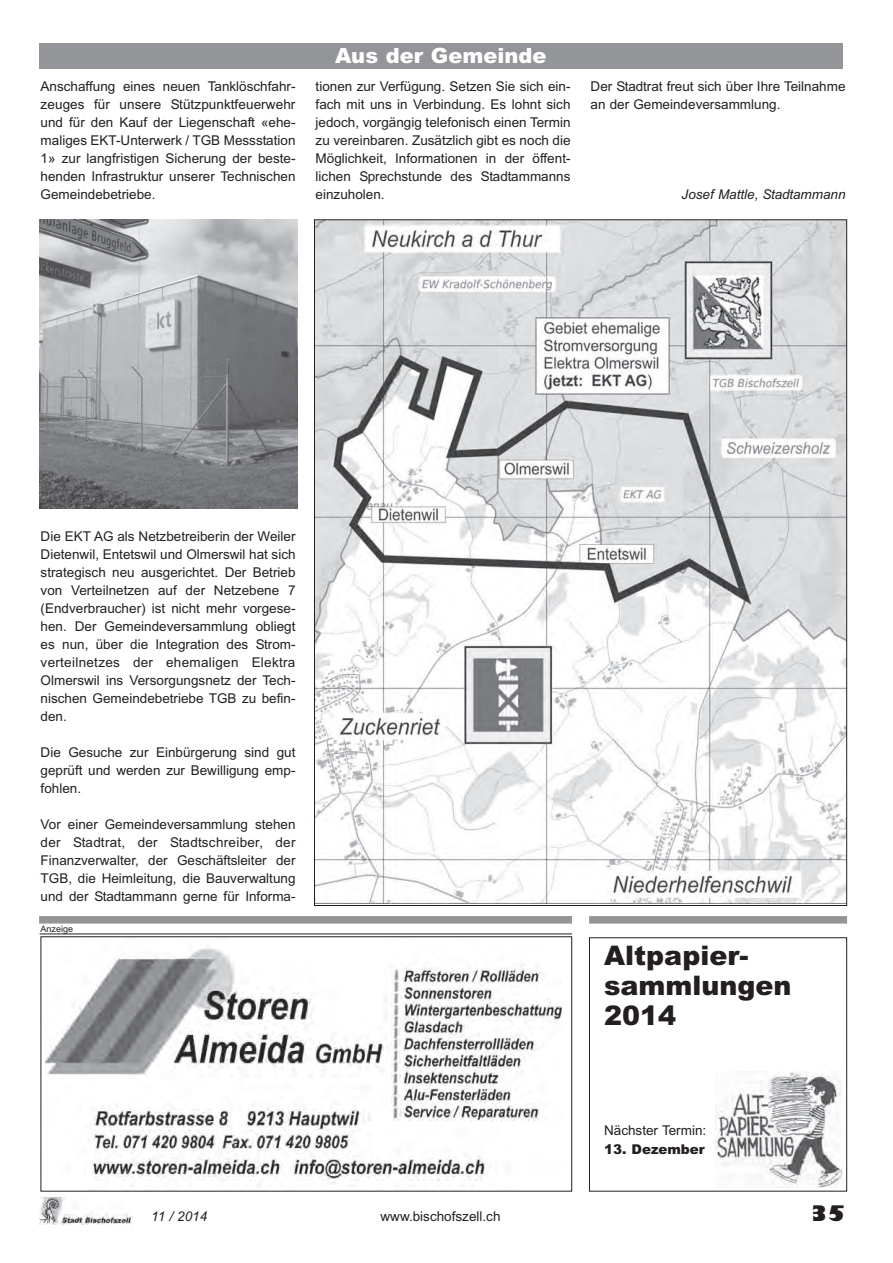
<style>
.page{position:relative;width:893px;height:1263px;background:#fff}
.page>*{position:absolute;margin:0;border:0;box-sizing:border-box;transform-origin:0 0}
.t1{font:900 27px/30px "Arial";color:#231f20}
.t2{font:900 21px "Arial";color:#fff}
.t3{font:800 21px "Gill Sans";color:#231f20}
.t4{font:13.5px/18px "Arial";color:#231f20;text-align:justify}
.t5{font:italic 13.5px "Arial";color:#231f20}
.t6{font:900 13.5px "Arial";color:#231f20}
.t7{font:9px "Arial";color:#231f20}
</style>
<div class="page">
<img style="left:39px;top:1197px;width:94px;height:27px">
<div style="left:39px;top:43px;width:803px;height:26px;background:#939598"></div>
<div style="left:589px;top:916px;width:258px;height:7px;background:#939598"></div>
<div style="left:589px;top:937px;width:258px;height:254px;border:1px solid #231f20"></div>
<img style="left:715px;top:1071px;width:128px;height:116px">
<hr style="left:40px;top:933px;width:532px;height:1px;background:#231f20">
<div style="left:39px;top:916px;width:533px;height:7px;background:#939598"></div>
<img style="left:46px;top:948px;width:516px;height:239px">
<div style="left:41px;top:936px;width:531px;height:255px;border:1px solid #231f20"></div>
<img style="left:39px;top:219px;width:258px;height:290px">
<img style="left:316px;top:221px;width:529px;height:682px">
<p class="t4" style="left:41px;top:77px;width:256px">Anschaffung eines neuen Tanklöschfahr&shy;zeuges für unsere Stützpunktfeuerwehr und für den Kauf der Liegenschaft «ehe&shy;maliges EKT-Unterwerk / TGB Messstation 1» zur langfristigen Sicherung der beste&shy;henden Infrastruktur unserer Technischen Gemeindebetriebe.</p>
<h2 class="t2" style="left:335px;top:40px;width:213px">Aus der Gemeinde</h2>
<p class="t4" style="left:316px;top:77px;width:256px">tionen zur Verfügung. Setzen Sie sich ein&shy;fach mit uns in Verbindung. Es lohnt sich jedoch, vorgängig telefonisch einen Termin zu vereinbaren. Zusätzlich gibt es noch die Möglichkeit, Informationen in der öffent&shy;lichen Sprechstunde des Stadtammanns einzuholen.</p>
<p class="t4" style="left:591px;top:77px;width:256px">Der Stadtrat freut sich über Ihre Teilnahme an der Gemeindeversammlung.</p>
<p class="t5" style="left:682px;top:185px;width:165px">Josef Mattle, Stadtammann</p>
<p class="t4" style="left:41px;top:527px;width:256px">Die EKT AG als Netzbetreiberin der Weiler Dietenwil, Entetswil und Olmerswil hat sich strategisch neu ausgerichtet. Der Betrieb von Verteilnetzen auf der Netzebene 7 (Endverbraucher) ist nicht mehr vorgese&shy;hen. Der Gemeindeversammlung obliegt es nun, über die Integration des Strom&shy;verteilnetzes der ehemaligen Elektra Olmerswil ins Versorgungsnetz der Tech&shy;nischen Gemeindebetriebe TGB zu befin&shy;den.</p>
<p class="t4" style="left:41px;top:743px;width:256px">Die Gesuche zur Einbürgerung sind gut geprüft und werden zur Bewilligung emp&shy;fohlen.</p>
<p class="t4" style="left:41px;top:815px;width:256px">Vor einer Gemeindeversammlung stehen der Stadtrat, der Stadtschreiber, der Finanzverwalter, der Geschäftsleiter der TGB, die Heimleitung, die Bauverwaltung und der Stadtammann gerne für Informa-</p>
<p class="t7" style="left:41px;top:922px;width:34px">Anzeige</p>
<h1 class="t1" style="left:604px;top:939px;width:189px">Altpapier&shy;sammlungen<br>2014</h1>
<p class="t4" style="left:604px;top:1121px;width:104px">Nächster Termin:</p>
<p class="t6" style="left:604px;top:1140px;width:102px">13. Dezember</p>
<p class="t5" style="left:151px;top:1208px;width:58px">11 / 2014</p>
<p class="t4" style="left:381px;top:1208px;width:122px">www.bischofszell.ch</p>
<h2 class="t3" style="left:810px;top:1200px;width:37px">35</h2>
</div>
